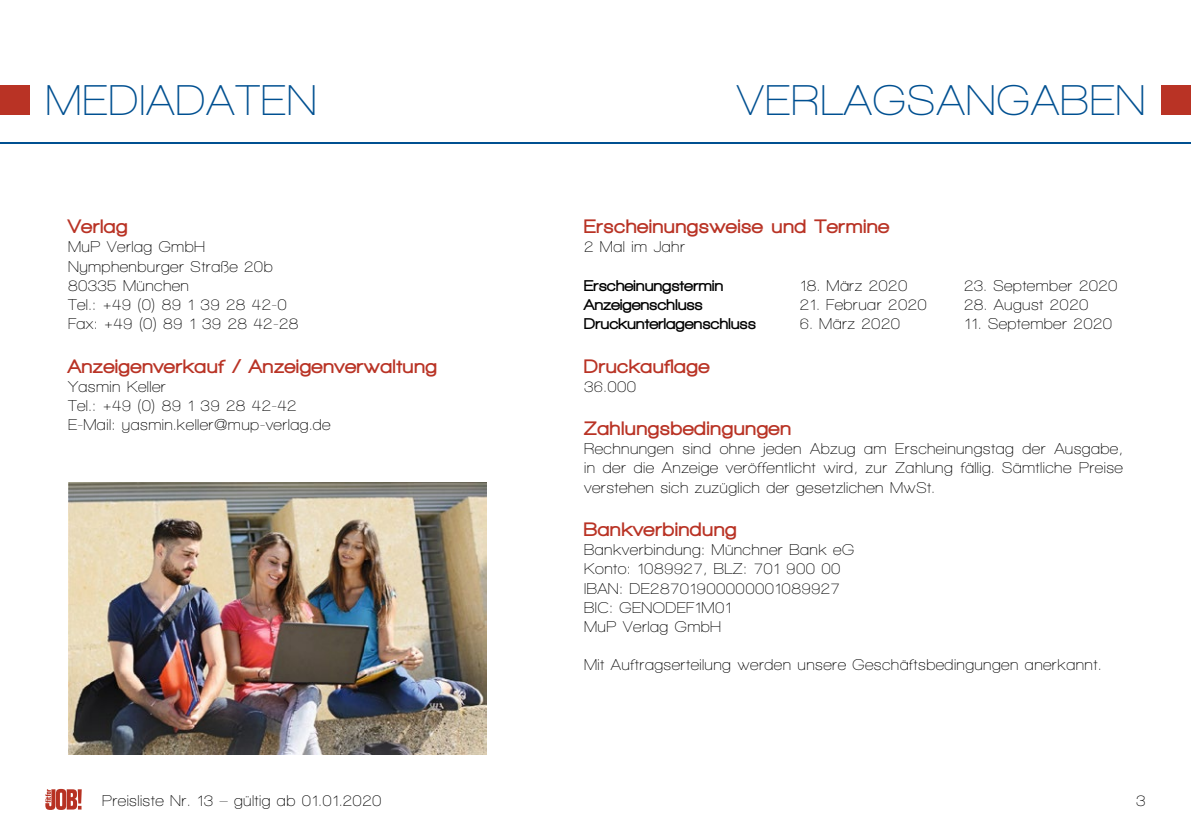
<style>
.page{position:relative;width:1191px;height:840px;background:#fff}
.page>*{position:absolute;margin:0;border:0;box-sizing:border-box;transform-origin:0 0}
.t1{font:600 44px "Walkway";letter-spacing:.025em;color:#005091}
.t2{font:900 20px "Walkway";letter-spacing:.05em;color:#b93325}
.t3{font:600 16px/19.2px "Walkway";letter-spacing:.025em;color:#000}
.t4{font:900 16px "Walkway";letter-spacing:.025em;color:#000}
</style>
<div class="page">
<hr style="left:0;top:142px;width:1191px;height:1px;background:#005091">
<div style="left:1161px;top:85px;width:30px;height:30px;background:#b93325"></div>
<div style="left:0;top:85px;width:30px;height:30px;background:#b93325"></div>
<svg style="left:81px;top:789px;width:1px;height:14px"></svg>
<svg style="left:45px;top:788px;width:36px;height:21px"></svg>
<img style="left:68px;top:482px;width:418px;height:272px">
<h1 class="t1" style="left:45px;top:77px;width:273px">MEDIADATEN</h1>
<h1 class="t1" style="left:736px;top:77px;width:411px">VERLAGSANGABEN</h1>
<p class="t2" style="left:68px;top:215px;width:61px">Verlag</p>
<p class="t3" style="left:68px;top:237px;width:232px">MuP Verlag GmbH<br>Nymphenburger Straße 20b<br>80335 München<br>Tel.: +49 (0) 89 1 39 28 42-0<br>Fax: +49 (0) 89 1 39 28 42-28</p>
<p class="t2" style="left:68px;top:355px;width:370px">Anzeigenverkauf / Anzeigenverwaltung</p>
<p class="t3" style="left:68px;top:376px;width:264px">Yasmin Keller<br>Tel.: +49 (0) 89 1 39 28 42-42<br>E-Mail: yasmin.keller@mup-verlag.de</p>
<p class="t2" style="left:584px;top:215px;width:306px">Erscheinungsweise und Termine</p>
<p class="t3" style="left:584px;top:237px;width:102px">2 Mal im Jahr</p>
<p class="t4" style="left:584px;top:277px;width:141px">Erscheinungstermin</p>
<p class="t3" style="left:799px;top:275px;width:109px">18. März 2020</p>
<p class="t3" style="left:964px;top:275px;width:155px">23. September 2020</p>
<p class="t4" style="left:584px;top:296px;width:120px">Anzeigenschluss</p>
<p class="t3" style="left:799px;top:295px;width:129px">21. Februar 2020</p>
<p class="t3" style="left:964px;top:295px;width:126px">28. August 2020</p>
<p class="t4" style="left:584px;top:315px;width:173px">Druckunterlagenschluss</p>
<p class="t3" style="left:799px;top:314px;width:102px">6. März 2020</p>
<p class="t3" style="left:964px;top:314px;width:149px">11. September 2020</p>
<p class="t2" style="left:584px;top:355px;width:127px">Druckauflage</p>
<p class="t3" style="left:584px;top:376px;width:54px">36.000</p>
<p class="t2" style="left:584px;top:417px;width:208px">Zahlungsbedingungen</p>
<p class="t3" style="left:584px;top:439px;width:540px;text-align:justify">Rechnungen sind ohne jeden Abzug am Erscheinungstag der Ausgabe, in der die Anzeige veröffentlicht wird, zur Zahlung fällig. Sämtliche Preise verstehen sich zuzüglich der gesetzlichen MwSt.</p>
<p class="t2" style="left:584px;top:518px;width:154px">Bankverbindung</p>
<p class="t3" style="left:584px;top:539px;width:271px">Bankverbindung: Münchner Bank eG<br>Konto: 1089927, BLZ: 701 900 00<br>IBAN: DE28701900000001089927<br>BIC: GENODEF1M01<br>MuP Verlag GmbH</p>
<p class="t3" style="left:584px;top:655px;width:519px">Mit Auftragserteilung werden unsere Geschäftsbedingungen anerkannt.</p>
<p class="t3" style="left:102px;top:790px;width:281px">Preisliste Nr. 13 – gültig ab 01.01.2020</p>
<p class="t3" style="left:1136px;top:790px;width:11px">3</p>
</div>
